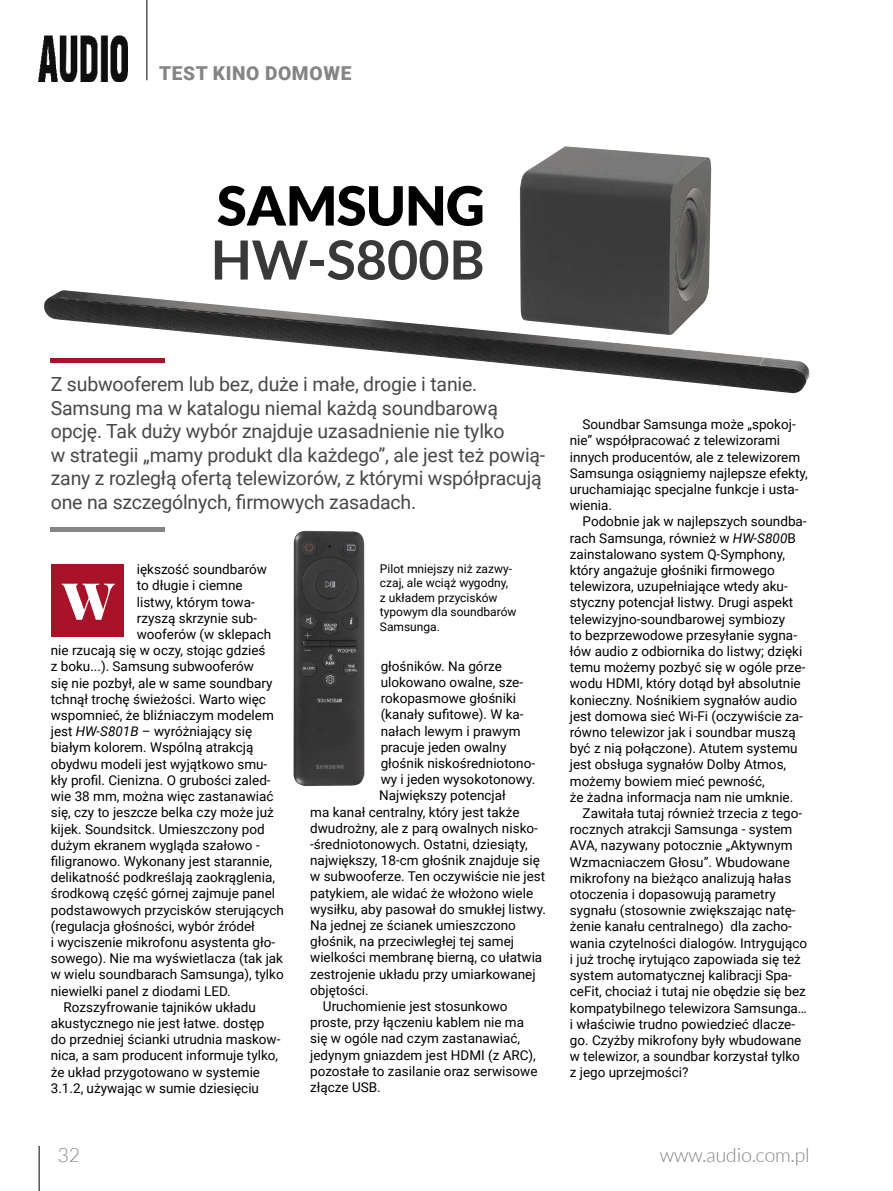
<style>
.page{position:relative;width:893px;height:1191px;background:#fff}
.page>*{position:absolute;margin:0;border:0;box-sizing:border-box;transform-origin:0 0}
.t1{font:700 54px "Lato";color:#393939}
.t2{font:900 54px "Lato";color:#000}
.t3{font:900 51.15px "Playfair Display";color:#fff}
.t4{font:19.5px/23.4px "Roboto";letter-spacing:-.01em;color:#484848}
.t5{font:300 19.5px "Lato";color:#858585}
.t6{font:900 19.2px "Roboto";letter-spacing:.035em;color:#858585}
.t7{font:13.5px/16.2px "Roboto";color:#000}
.t8{font:12px/14.4px "Roboto";color:#000}
.s1{font-style:italic}
</style>
<div class="page">
<hr style="left:39px;top:1145px;width:1px;height:46px;background:#000">
<hr style="left:147px;top:0;width:1px;height:80px;background:#000">
<img style="left:39px;top:35px;width:89px;height:46px">
<img style="left:44px;top:146px;width:765px;height:247px">
<hr style="left:51px;top:358px;width:114px;height:4px;background:#a9132a">
<hr style="left:51px;top:527px;width:114px;height:4px;background:#858585">
<div style="left:51px;top:564px;width:73px;height:73px;background:#a9132a"></div>
<img style="left:293px;top:530px;width:71px;height:256px">
<h3 class="t6" style="left:159px;top:60px;width:194px">TEST KINO DOMOWE</h3>
<h1 class="t2" style="left:217px;top:174px;width:269px">SAMSUNG</h1>
<h1 class="t1" style="left:211px;top:229px;width:275px">HW-S800B</h1>
<p class="t4" style="left:51px;top:372px;width:496px">Z subwooferem lub bez, duże i małe, drogie i tanie.<br>Samsung ma w katalogu niemal każdą soundbarową opcję. Tak duży wybór znajduje uzasadnienie nie tylko<br>w strategii „mamy produkt dla każdego”, ale jest też powią&shy;zany z rozległą ofertą telewizorów, z którymi współpracują one na szczególnych, firmowych zasadach.</p>
<p class="t7" style="left:137px;top:561px;width:132px">iększość soundbarów</p>
<p class="t7" style="left:137px;top:577px;width:107px">to długie i ciemne</p>
<p class="t7" style="left:137px;top:593px;width:120px">listwy, którym towa-</p>
<p class="t7" style="left:137px;top:609px;width:122px">rzyszą skrzynie sub-</p>
<p class="t7" style="left:137px;top:625px;width:136px">wooferów (w sklepach</p>
<p class="t7" style="left:51px;top:642px;width:216px">nie rzucają się w oczy, stojąc gdzieś</p>
<p class="t7" style="left:51px;top:658px;width:205px">z boku...). Samsung subwooferów</p>
<p class="t7" style="left:51px;top:674px;width:223px">się nie pozbył, ale w same soundbary</p>
<p class="t7" style="left:51px;top:690px;width:217px">tchnął trochę świeżości. Warto więc</p>
<p class="t7" style="left:51px;top:706px;width:225px">wspomnieć, że bliźniaczym modelem</p>
<p class="t7" style="left:51px;top:723px;width:203px">jest <span class="s1">HW-S801B</span> – wyróżniający się</p>
<p class="t7" style="left:51px;top:739px;width:204px">białym kolorem. Wspólną atrakcją</p>
<p class="t7" style="left:51px;top:755px;width:218px">obydwu modeli jest wyjątkowo smu-</p>
<p class="t7" style="left:51px;top:771px;width:221px">kły profil. Cienizna. O grubości zaled-</p>
<p class="t7" style="left:51px;top:787px;width:224px">wie 38 mm, można więc zastanawiać</p>
<p class="t7" style="left:51px;top:804px;width:225px">się, czy to jeszcze belka czy może już</p>
<p class="t7" style="left:51px;top:820px;width:215px">kijek. Soundsitck. Umieszczony pod</p>
<p class="t7" style="left:51px;top:836px;width:210px">dużym ekranem wygląda szałowo -</p>
<p class="t7" style="left:51px;top:852px;width:223px">filigranowo. Wykonany jest starannie,</p>
<p class="t7" style="left:51px;top:868px;width:226px">delikatność podkreślają zaokrąglenia,</p>
<p class="t7" style="left:51px;top:885px;width:226px">środkową część górnej zajmuje panel</p>
<p class="t7" style="left:51px;top:901px;width:235px">podstawowych przycisków sterujących</p>
<p class="t7" style="left:51px;top:917px;width:206px">(regulacja głośności, wybór źródeł</p>
<p class="t7" style="left:51px;top:933px;width:226px">i wyciszenie mikrofonu asystenta gło-</p>
<p class="t7" style="left:51px;top:949px;width:234px">sowego). Nie ma wyświetlacza (tak jak</p>
<p class="t7" style="left:51px;top:966px;width:234px">w wielu soundbarach Samsunga), tylko</p>
<p class="t7" style="left:51px;top:982px;width:182px">niewielki panel z diodami LED.</p>
<p class="t7" style="left:64px;top:998px;width:194px">Rozszyfrowanie tajników układu</p>
<p class="t7" style="left:51px;top:1014px;width:215px">akustycznego nie jest łatwe. dostęp</p>
<p class="t7" style="left:51px;top:1030px;width:231px">do przedniej ścianki utrudnia maskow-</p>
<p class="t7" style="left:51px;top:1047px;width:229px">nica, a sam producent informuje tylko,</p>
<p class="t7" style="left:51px;top:1063px;width:211px">że układ przygotowano w systemie</p>
<p class="t7" style="left:51px;top:1079px;width:210px">3.1.2, używając w sumie dziesięciu</p>
<h2 class="t3" style="left:62px;top:560px;width:53px">W</h2>
<p class="t8" style="left:380px;top:561px;width:138px">Pilot mniejszy niż zazwy&shy;czaj, ale wciąż wygodny, z układem przycisków typowym dla soundbarów<br>Samsunga.</p>
<p class="t7" style="left:381px;top:657px;width:123px">głośników. Na górze</p>
<p class="t7" style="left:381px;top:673px;width:144px">ulokowano owalne, sze-</p>
<p class="t7" style="left:381px;top:689px;width:137px">rokopasmowe głośniki</p>
<p class="t7" style="left:381px;top:706px;width:144px">(kanały sufitowe). W ka-</p>
<p class="t7" style="left:381px;top:722px;width:141px">nałach lewym i prawym</p>
<p class="t7" style="left:381px;top:738px;width:127px">pracuje jeden owalny</p>
<p class="t7" style="left:381px;top:754px;width:156px">głośnik niskośredniotono-</p>
<p class="t7" style="left:381px;top:770px;width:156px">wy i jeden wysokotonowy.</p>
<p class="t7" style="left:379px;top:787px;width:128px">Największy potencjał</p>
<p class="t7" style="left:310px;top:803px;width:211px">ma kanał centralny, który jest także</p>
<p class="t7" style="left:310px;top:819px;width:229px">dwudrożny, ale z parą owalnych nisko-</p>
<p class="t7" style="left:310px;top:835px;width:219px">-średniotonowych. Ostatni, dziesiąty,</p>
<p class="t7" style="left:310px;top:851px;width:231px">największy, 18-cm głośnik znajduje się</p>
<p class="t7" style="left:310px;top:868px;width:237px">w subwooferze. Ten oczywiście nie jest</p>
<p class="t7" style="left:310px;top:884px;width:224px">patykiem, ale widać że włożono wiele</p>
<p class="t7" style="left:310px;top:900px;width:237px">wysiłku, aby pasował do smukłej listwy.</p>
<p class="t7" style="left:310px;top:916px;width:207px">Na jednej ze ścianek umieszczono</p>
<p class="t7" style="left:310px;top:932px;width:205px">głośnik, na przeciwległej tej samej</p>
<p class="t7" style="left:310px;top:949px;width:234px">wielkości membranę bierną, co ułatwia</p>
<p class="t7" style="left:310px;top:965px;width:227px">zestrojenie układu przy umiarkowanej</p>
<p class="t7" style="left:310px;top:981px;width:60px">objętości.</p>
<p class="t7" style="left:323px;top:997px;width:186px">Uruchomienie jest stosunkowo</p>
<p class="t7" style="left:310px;top:1013px;width:215px">proste, przy łączeniu kablem nie ma</p>
<p class="t7" style="left:310px;top:1030px;width:212px">się w ogóle nad czym zastanawiać,</p>
<p class="t7" style="left:310px;top:1046px;width:227px">jedynym gniazdem jest HDMI (z ARC),</p>
<p class="t7" style="left:310px;top:1062px;width:229px">pozostałe to zasilanie oraz serwisowe</p>
<p class="t7" style="left:310px;top:1078px;width:72px">złącze USB.</p>
<p class="t7" style="left:570px;top:416px;width:240px;text-indent:13px">Soundbar Samsunga może „spokoj&shy;nie” współpracować z telewizorami innych producentów, ale z telewizorem<br>Samsunga osiągniemy najlepsze efekty, uruchamiając specjalne funkcje i usta&shy;wienia.</p>
<p class="t7" style="left:583px;top:513px;width:226px">Podobnie jak w najlepszych soundba-</p>
<p class="t7" style="left:570px;top:529px;width:228px">rach Samsunga, również w <span class="s1">HW-S800</span>B</p>
<p class="t7" style="left:570px;top:545px;width:217px">zainstalowano system Q-Symphony,</p>
<p class="t7" style="left:570px;top:561px;width:207px">który angażuje głośniki firmowego</p>
<p class="t7" style="left:570px;top:578px;width:219px">telewizora, uzupełniające wtedy aku-</p>
<p class="t7" style="left:570px;top:594px;width:225px">styczny potencjał listwy. Drugi aspekt</p>
<p class="t7" style="left:570px;top:610px;width:217px">telewizyjno-soundbarowej symbiozy</p>
<p class="t7" style="left:570px;top:626px;width:229px">to bezprzewodowe przesyłanie sygna-</p>
<p class="t7" style="left:570px;top:642px;width:234px">łów audio z odbiornika do listwy; dzięki</p>
<p class="t7" style="left:570px;top:659px;width:237px">temu możemy pozbyć się w ogóle prze-</p>
<p class="t7" style="left:570px;top:675px;width:232px">wodu HDMI, który dotąd był absolutnie</p>
<p class="t7" style="left:570px;top:691px;width:229px">konieczny. Nośnikiem sygnałów audio</p>
<p class="t7" style="left:570px;top:707px;width:235px">jest domowa sieć Wi-Fi (oczywiście za-</p>
<p class="t7" style="left:570px;top:723px;width:228px">równo telewizor jak i soundbar muszą</p>
<p class="t7" style="left:570px;top:740px;width:229px">być z nią połączone). Atutem systemu</p>
<p class="t7" style="left:570px;top:756px;width:218px">jest obsługa sygnałów Dolby Atmos,</p>
<p class="t7" style="left:570px;top:772px;width:197px">możemy bowiem mieć pewność,</p>
<p class="t7" style="left:570px;top:788px;width:225px">że żadna informacja nam nie umknie.</p>
<p class="t7" style="left:583px;top:804px;width:221px">Zawitała tutaj również trzecia z tego-</p>
<p class="t7" style="left:570px;top:821px;width:224px">rocznych atrakcji Samsunga - system</p>
<p class="t7" style="left:570px;top:837px;width:224px">AVA, nazywany potocznie „Aktywnym</p>
<p class="t7" style="left:570px;top:853px;width:222px">Wzmacniaczem Głosu”. Wbudowane</p>
<p class="t7" style="left:570px;top:869px;width:223px">mikrofony na bieżąco analizują hałas</p>
<p class="t7" style="left:570px;top:885px;width:207px">otoczenia i dopasowują parametry</p>
<p class="t7" style="left:570px;top:902px;width:227px">sygnału (stosownie zwiększając natę-</p>
<p class="t7" style="left:570px;top:918px;width:224px">żenie kanału centralnego) dla zacho-</p>
<p class="t7" style="left:570px;top:934px;width:239px">wania czytelności dialogów. Intrygująco</p>
<p class="t7" style="left:570px;top:950px;width:233px">i już trochę irytująco zapowiada się też</p>
<p class="t7" style="left:570px;top:966px;width:224px">system automatycznej kalibracji Spa-</p>
<p class="t7" style="left:570px;top:983px;width:238px">ceFit, chociaż i tutaj nie obędzie się bez</p>
<p class="t7" style="left:570px;top:999px;width:239px">kompatybilnego telewizora Samsunga…</p>
<p class="t7" style="left:570px;top:1015px;width:227px">i właściwie trudno powiedzieć dlacze-</p>
<p class="t7" style="left:570px;top:1031px;width:233px">go. Czyżby mikrofony były wbudowane</p>
<p class="t7" style="left:570px;top:1047px;width:232px">w telewizor, a soundbar korzystał tylko</p>
<p class="t7" style="left:570px;top:1064px;width:120px">z jego uprzejmości?</p>
<h3 class="t5" style="left:57px;top:1144px;width:24px">32</h3>
<h3 class="t5" style="left:660px;top:1144px;width:151px">www.audio.com.pl</h3>
</div>
